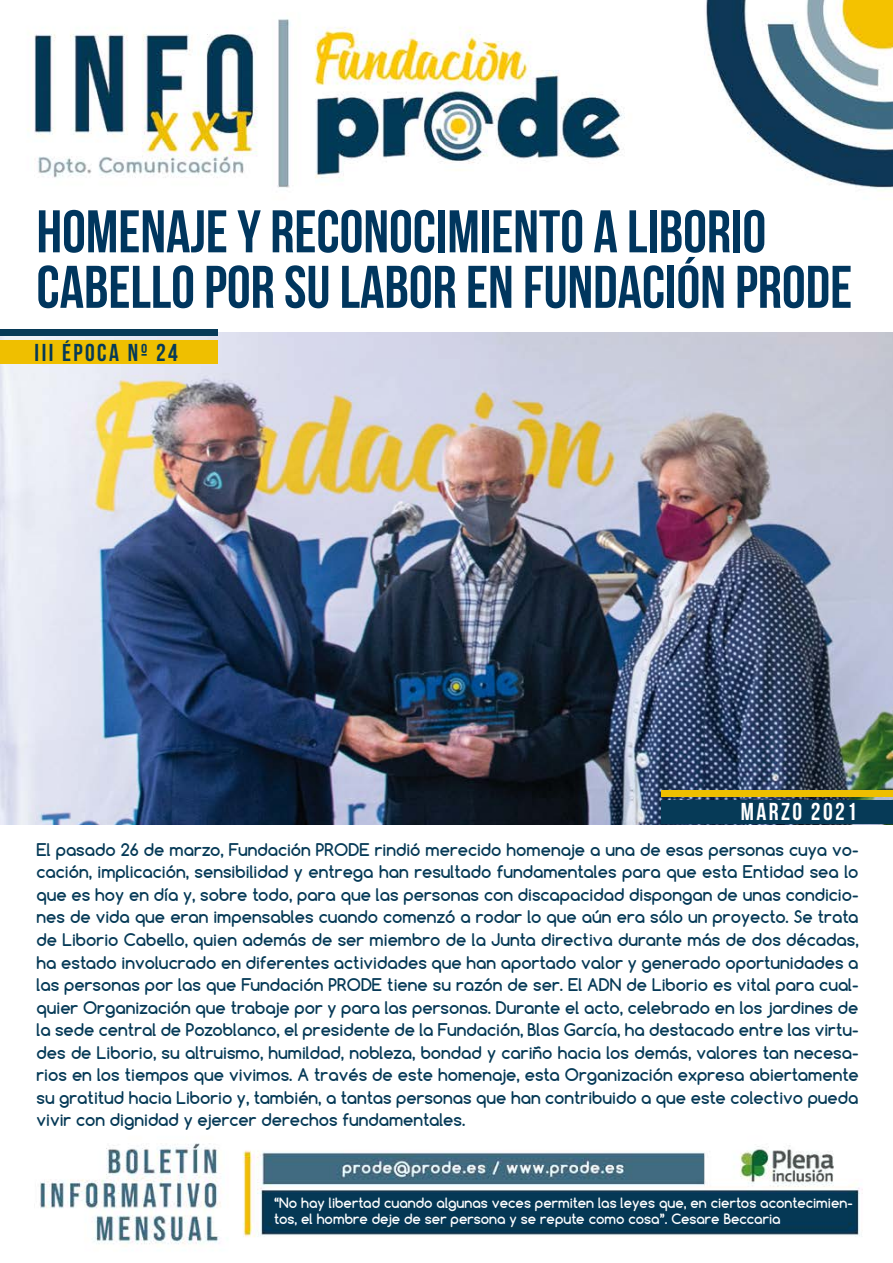
<style>
.page{position:relative;width:893px;height:1263px;background:#fff}
.page>*{position:absolute;margin:0;border:0;box-sizing:border-box;transform-origin:0 0}
.t1{font:60px/55.5px "Bebas Neue";color:#00365e}
.t2{font:24.45px "Bebas Neue";letter-spacing:.1em;color:#063a57}
.t3{font:24.45px "Bebas Neue";letter-spacing:.1em;color:#fff}
.t4{font:700 16.5px/22.5px "Comfortaa";color:#063a57;text-align:justify}
.t5{font:700 13.5px/16.2px "Comfortaa";color:#fff}
</style>
<div class="page">
<img style="left:0;top:0;width:893px;height:1246px">
<img style="left:0;top:333px;width:893px;height:491px">
<div style="left:661px;top:790px;width:232px;height:6px;background:#efbf00"></div>
<div style="left:661px;top:800px;width:232px;height:24px;background:#063a57"></div>
<div style="left:0;top:330px;width:218px;height:6px;background:#063a57"></div>
<div style="left:0;top:340px;width:218px;height:24px;background:#efbf00"></div>
<h1 class="t1" style="left:36px;top:203px;width:817px">HOMENAJE Y RECONOCIMIENTO A LIBORIO<br>CABELLO POR SU LABOR EN FUNDACIÓN PRODE</h1>
<h2 class="t2" style="left:35px;top:339px;width:145px">III ÉPOCA Nº 24</h2>
<h2 class="t3" style="left:741px;top:798px;width:118px">MARZO 2021</h2>
<p class="t4" style="left:36px;top:838px;width:824px">El pasado 26 de marzo, Fundación PRODE rindió merecido homenaje a una de esas personas cuya vo&shy;cación, implicación, sensibilidad y entrega han resultado fundamentales para que esta Entidad sea lo que es hoy en día y, sobre todo, para que las personas con discapacidad dispongan de unas condicio&shy;nes de vida que eran impensables cuando comenzó a rodar lo que aún era sólo un proyecto. Se trata de Liborio Cabello, quien además de ser miembro de la Junta directiva durante más de dos décadas, ha estado involucrado en diferentes actividades que han aportado valor y generado oportunidades a las personas por las que Fundación PRODE tiene su razón de ser. El ADN de Liborio es vital para cual&shy;quier Organización que trabaje por y para las personas. Durante el acto, celebrado en los jardines de la sede central de Pozoblanco, el presidente de la Fundación, Blas García, ha destacado entre las virtu&shy;des de Liborio, su altruismo, humildad, nobleza, bondad y cariño hacia los demás, valores tan necesa&shy;rios en los tiempos que vivimos. A través de este homenaje, esta Organización expresa abiertamente su gratitud hacia Liborio y, también, a tantas personas que han contribuido a que este colectivo pueda vivir con dignidad y ejercer derechos fundamentales.</p>
<p class="t5" style="left:274px;top:1194px;width:580px">“No hay libertad cuando algunas veces permiten las leyes que, en ciertos acontecimien&shy;tos, el hombre deje de ser persona y se repute como cosa”. Cesare Beccaria</p>
</div>
